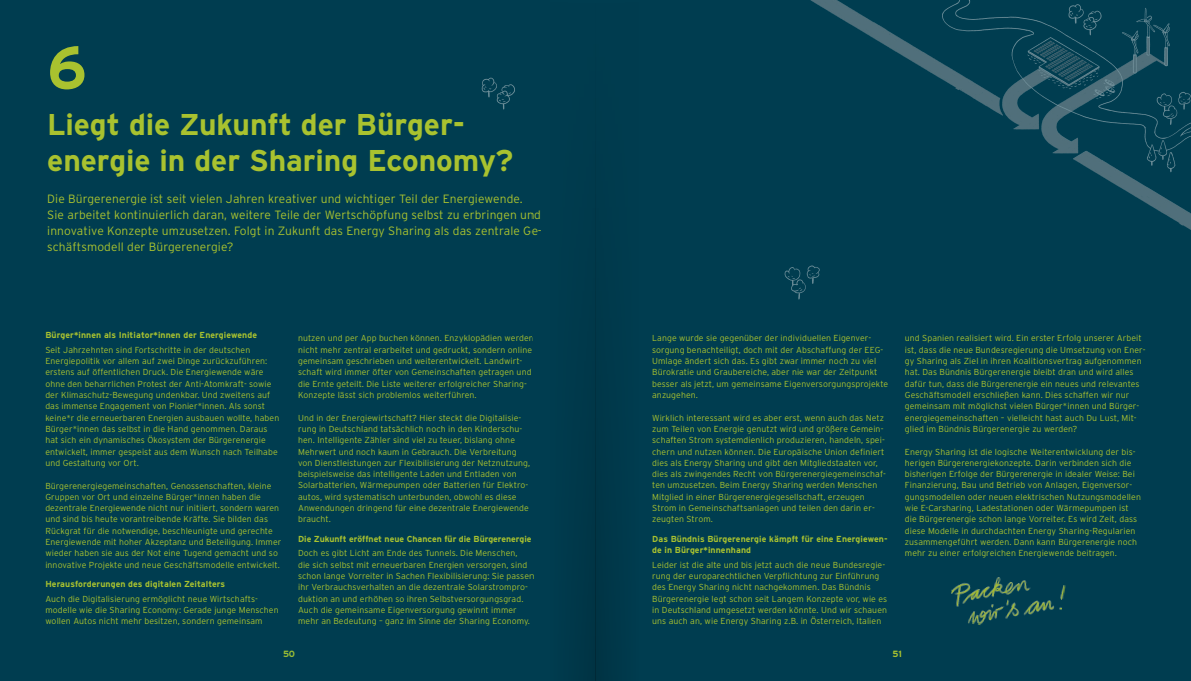
<style>
.page{position:relative;width:1191px;height:681px;background:#fff}
.page>*{position:absolute;margin:0;border:0;box-sizing:border-box;transform-origin:0 0}
.t1{font:700 60px "Interstate";color:#a9c22f}
.t2{font:700 30px/36px "Interstate";letter-spacing:-.005em;color:#a9c22f}
.t3{font:300 12px/16px "Interstate";letter-spacing:.01em;color:#a9c22f}
.t4{font:700 9px "Interstate";color:#9abd34}
.t5{font:700 9px "Interstate";color:#a9c22f}
.t6{font:300 8.7px/11.3px "Interstate";letter-spacing:.01em;color:#a9c22f}
.t7{font:700 8.7px/11.3px "Interstate";letter-spacing:.01em;color:#a9c22f}
</style>
<div class="page">
<div style="left:0;top:0;width:595px;height:680px;background:#003d50"></div>
<div style="left:569px;top:0;width:622px;height:680px;background:#003d50"></div>
<img style="left:810px;top:0;width:381px;height:230px">
<img style="left:481px;top:77px;width:34px;height:33px">
<img style="left:784px;top:265px;width:36px;height:35px">
<img style="left:951px;top:577px;width:114px;height:48px">
<h1 class="t1" style="left:47px;top:34px;width:41px">6</h1>
<h2 class="t2" style="left:47px;top:106px;width:468px">Liegt die Zukunft der Bürger&shy;energie in der Sharing Economy?</h2>
<p class="t3" style="left:47px;top:190px;width:496px">Die Bürgerenergie ist seit vielen Jahren kreativer und wichtiger Teil der Energiewende.<br>Sie arbeitet kontinuierlich daran, weitere Teile der Wertschöpfung selbst zu erbringen und innovative Konzepte umzusetzen. Folgt in Zukunft das Energy Sharing als das zentrale Ge&shy;schäftsmodell der Bürgerenergie?</p>
<p class="t7" style="left:45px;top:329px;width:213px">Bürger*innen als Initiator*innen der Energiewende</p>
<p class="t6" style="left:45px;top:344px;width:235px">Seit Jahrzehnten sind Fortschritte in der deutschen Energiepolitik vor allem auf zwei Dinge zurückzuführen: erstens auf öffentlichen Druck. Die Energiewende wäre ohne den beharrlichen Protest der Anti-Atomkraft- sowie der Klimaschutz-Bewegung undenkbar. Und zweitens auf das immense Engagement von Pionier*innen. Als sonst keine*r die erneuerbaren Energien ausbauen wollte, haben Bürger*innen das selbst in die Hand genommen. Daraus hat sich ein dynamisches Ökosystem der Bürgerenergie entwickelt, immer gespeist aus dem Wunsch nach Teilhabe und Gestaltung vor Ort.</p>
<p class="t6" style="left:45px;top:479px;width:237px">Bürgerenergiegemeinschaften, Genossenschaften, kleine Gruppen vor Ort und einzelne Bürger*innen haben die dezentrale Energiewende nicht nur initiiert, sondern waren und sind bis heute vorantreibende Kräfte. Sie bilden das Rückgrat für die notwendige, beschleunigte und gerechte Energiewende mit hoher Akzeptanz und Beteiligung. Immer wieder haben sie aus der Not eine Tugend gemacht und so innovative Projekte und neue Geschäftsmodelle entwickelt.</p>
<p class="t7" style="left:45px;top:578px;width:181px">Herausforderungen des digitalen Zeitalters</p>
<p class="t6" style="left:45px;top:592px;width:235px">Auch die Digitalisierung ermöglicht neue Wirtschafts&shy;modelle wie die Sharing Economy: Gerade junge Menschen wollen Autos nicht mehr besitzen, sondern gemeinsam</p>
<p class="t6" style="left:298px;top:332px;width:237px">nutzen und per App buchen können. Enzyklopädien werden nicht mehr zentral erarbeitet und gedruckt, sondern online gemeinsam geschrieben und weiterentwickelt. Landwirt&shy;schaft wird immer öfter von Gemeinschaften getragen und die Ernte geteilt. Die Liste weiterer erfolgreicher Sharing-Konzepte lässt sich problemlos weiterführen.</p>
<p class="t6" style="left:298px;top:411px;width:234px">Und in der Energiewirtschaft? Hier steckt die Digitalisie&shy;rung in Deutschland tatsächlich noch in den Kinderschu&shy;hen. Intelligente Zähler sind viel zu teuer, bislang ohne Mehrwert und noch kaum in Gebrauch. Die Verbreitung von Dienstleistungen zur Flexibilisierung der Netznutzung, beispielsweise das intelligente Laden und Entladen von Solarbatterien, Wärmepumpen oder Batterien für Elektro&shy;autos, wird systematisch unterbunden, obwohl es diese Anwendungen dringend für eine dezentrale Energiewende braucht.</p>
<p class="t7" style="left:298px;top:533px;width:235px">Die Zukunft eröffnet neue Chancen für die Bürgerenergie</p>
<p class="t6" style="left:298px;top:547px;width:237px">Doch es gibt Licht am Ende des Tunnels. Die Menschen,<br>die sich selbst mit erneuerbaren Energien versorgen, sind schon lange Vorreiter in Sachen Flexibilisierung: Sie passen ihr Verbrauchsverhalten an die dezentrale Solarstrompro&shy;duktion an und erhöhen so ihren Selbstversorgungsgrad.<br>Auch die gemeinsame Eigenversorgung gewinnt immer mehr an Bedeutung – ganz im Sinne der Sharing Economy.</p>
<p class="t6" style="left:652px;top:332px;width:237px">Lange wurde sie gegenüber der individuellen Eigenver&shy;sorgung benachteiligt, doch mit der Abschaffung der EEG-Umlage ändert sich das. Es gibt zwar immer noch zu viel Bürokratie und Graubereiche, aber nie war der Zeitpunkt besser als jetzt, um gemeinsame Eigenversorgungsprojekte anzugehen.</p>
<p class="t6" style="left:652px;top:411px;width:235px">Wirklich interessant wird es aber erst, wenn auch das Netz zum Teilen von Energie genutzt wird und größere Gemein&shy;schaften Strom systemdienlich produzieren, handeln, spei&shy;chern und nutzen können. Die Europäische Union definiert dies als Energy Sharing und gibt den Mitgliedstaaten vor, dies als zwingendes Recht von Bürgerenergiegemeinschaf&shy;ten umzusetzen. Beim Energy Sharing werden Menschen Mitglied in einer Bürgerenergiegesellschaft, erzeugen Strom in Gemeinschaftsanlagen und teilen den darin er&shy;zeugten Strom.</p>
<p class="t7" style="left:652px;top:533px;width:237px">Das Bündnis Bürgerenergie kämpft für eine Energiewen&shy;de in Bürger*innenhand</p>
<p class="t6" style="left:652px;top:558px;width:236px">Leider ist die alte und bis jetzt auch die neue Bundesregie&shy;rung der europarechtlichen Verpflichtung zur Einführung des Energy Sharing nicht nachgekommen. Das Bündnis Bürgerenergie legt schon seit Langem Konzepte vor, wie es in Deutschland umgesetzt werden könnte. Und wir schauen uns auch an, wie Energy Sharing z.B. in Österreich, Italien</p>
<p class="t6" style="left:905px;top:332px;width:242px">und Spanien realisiert wird. Ein erster Erfolg unserer Arbeit ist, dass die neue Bundesregierung die Umsetzung von Ener&shy;gy Sharing als Ziel in ihren Koalitionsvertrag aufgenommen hat. Das Bündnis Bürgerenergie bleibt dran und wird alles dafür tun, dass die Bürgerenergie ein neues und relevantes Geschäftsmodell erschließen kann. Dies schaffen wir nur gemeinsam mit möglichst vielen Bürger*innen und Bürger&shy;energiegemeinschaften – vielleicht hast auch Du Lust, Mit&shy;glied im Bündnis Bürgerenergie zu werden?</p>
<p class="t6" style="left:905px;top:445px;width:237px">Energy Sharing ist die logische Weiterentwicklung der bis&shy;herigen Bürgerenergiekonzepte. Darin verbinden sich die bisherigen Erfolge der Bürgerenergie in idealer Weise: Bei Finanzierung, Bau und Betrieb von Anlagen, Eigenversor&shy;gungsmodellen oder neuen elektrischen Nutzungsmodellen wie E-Carsharing, Ladestationen oder Wärmepumpen ist die Bürgerenergie schon lange Vorreiter. Es wird Zeit, dass diese Modelle in durchdachten Energy Sharing-Regularien zusammengeführt werden. Dann kann Bürgerenergie noch mehr zu einer erfolgreichen Energiewende beitragen.</p>
<p class="t4" style="left:283px;top:648px;width:13px">50</p>
<p class="t5" style="left:892px;top:648px;width:11px">51</p>
</div>
